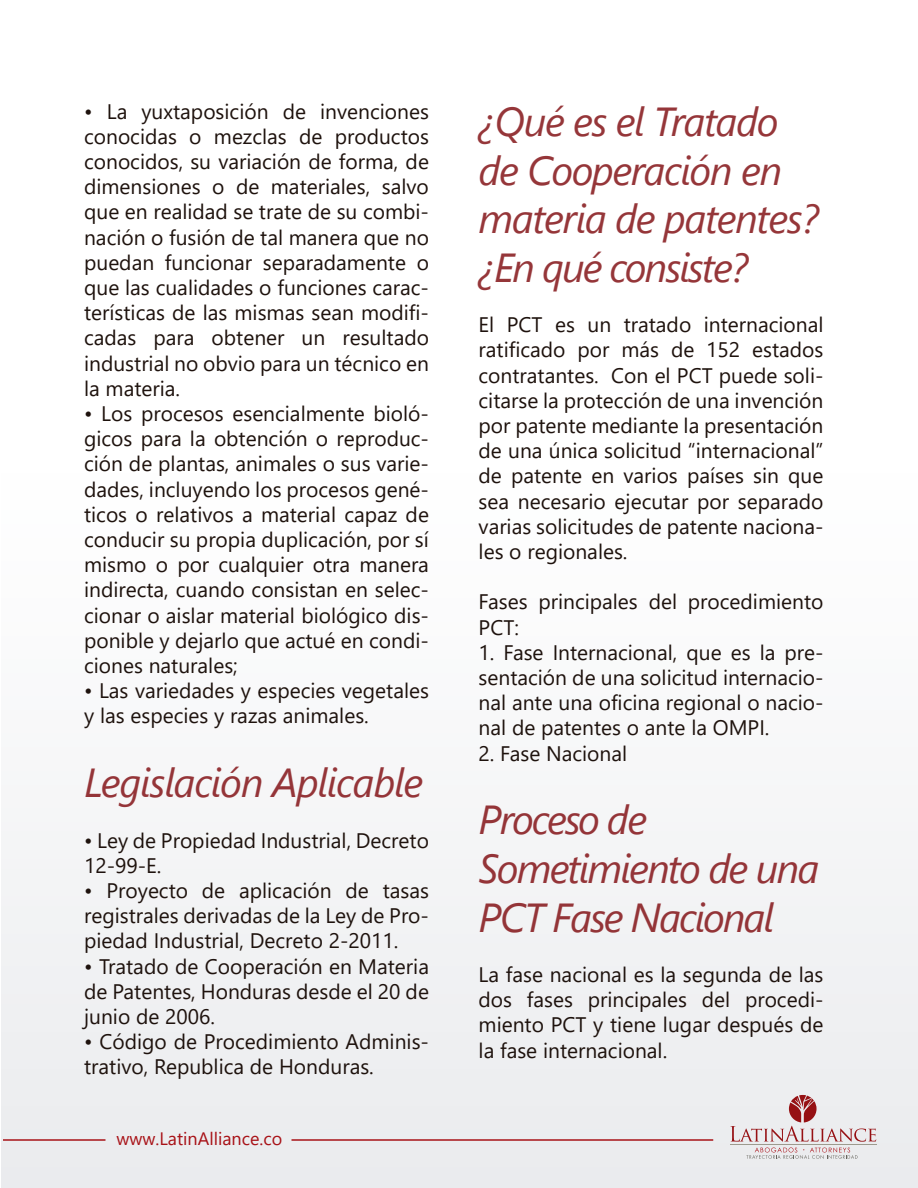
<style>
.page{position:relative;width:918px;height:1188px;background:#fff}
.page>*{position:absolute;margin:0;border:0;box-sizing:border-box;transform-origin:0 0}
.t1{font:italic 40.5px/48.6px "Segoe UI";letter-spacing:-.04em;color:rgb(131 18 22/.85)}
.t2{font:21px/25.2px "Segoe UI";color:#1e120d;text-align:justify}
.t3{font:18px "Segoe UI";color:#a81217}
</style>
<div class="page">
<div style="left:2px;top:2px;width:916px;height:1186px;background:linear-gradient(to right,#f9f9fa,#f9f9fa)"></div>
<hr style="left:730px;top:1144px;width:147px;height:1px;background:#9d9a8e">
<svg style="left:730px;top:1095px;width:146px;height:64px"></svg>
<hr style="left:291px;top:1139px;width:422px;height:2px;background:#a81217">
<hr style="left:3px;top:1139px;width:102px;height:2px;background:#a81217">
<p class="t2" style="left:84px;top:97px;width:346px">• La yuxtaposición de invenciones conocidas o mezclas de productos conocidos, su variación de forma, de dimensiones o de materiales, salvo que en realidad se trate de su combi&shy;nación o fusión de tal manera que no puedan funcionar separadamente o que las cualidades o funciones carac&shy;terísticas de las mismas sean modifi&shy;cadas para obtener un resultado industrial no obvio para un técnico en la materia.</p>
<p class="t2" style="left:84px;top:399px;width:346px">• Los procesos esencialmente bioló&shy;gicos para la obtención o reproduc&shy;ción de plantas, animales o sus varie&shy;dades, incluyendo los procesos gené&shy;ticos o relativos a material capaz de conducir su propia duplicación, por sí mismo o por cualquier otra manera indirecta, cuando consistan en selec&shy;cionar o aislar material biológico dis&shy;ponible y dejarlo que actué en condi&shy;ciones naturales;</p>
<p class="t2" style="left:84px;top:676px;width:346px">• Las variedades y especies vegetales y las especies y razas animales.</p>
<h1 class="t1" style="left:84px;top:752px;width:341px">Legislación Aplicable</h1>
<p class="t2" style="left:84px;top:826px;width:346px">• Ley de Propiedad Industrial, Decreto<br>12-99-E.</p>
<p class="t2" style="left:84px;top:876px;width:346px">• Proyecto de aplicación de tasas registrales derivadas de la Ley de Pro&shy;piedad Industrial, Decreto 2-2011.</p>
<p class="t2" style="left:84px;top:952px;width:346px">• Tratado de Cooperación en Materia de Patentes, Honduras desde el 20 de junio de 2006.</p>
<p class="t2" style="left:84px;top:1027px;width:346px">• Código de Procedimiento Adminis&shy;trativo, Republica de Honduras.</p>
<p class="t3" style="left:117px;top:1121px;width:167px">www.LatinAlliance.co</p>
<h1 class="t1" style="left:479px;top:91px;width:342px">¿Qué es el Tratado de Cooperación en materia de patentes? ¿En qué consiste?</h1>
<p class="t2" style="left:479px;top:310px;width:346px">El PCT es un tratado internacional ratificado por más de 152 estados contratantes. Con el PCT puede soli&shy;citarse la protección de una invención por patente mediante la presentación de una única solicitud “internacional” de patente en varios países sin que sea necesario ejecutar por separado varias solicitudes de patente naciona&shy;les o regionales.</p>
<p class="t2" style="left:479px;top:587px;width:346px">Fases principales del procedimiento<br>PCT:</p>
<p class="t2" style="left:479px;top:638px;width:346px">1. Fase Internacional, que es la pre&shy;sentación de una solicitud internacio&shy;nal ante una oficina regional o nacio&shy;nal de patentes o ante la OMPI.</p>
<p class="t2" style="left:479px;top:739px;width:150px">2. Fase Nacional</p>
<h1 class="t1" style="left:479px;top:789px;width:342px">Proceso de<br>Sometimiento de una<br>PCT Fase Nacional</h1>
<p class="t2" style="left:479px;top:960px;width:346px">La fase nacional es la segunda de las dos fases principales del procedi&shy;miento PCT y tiene lugar después de la fase internacional.</p>
</div>
